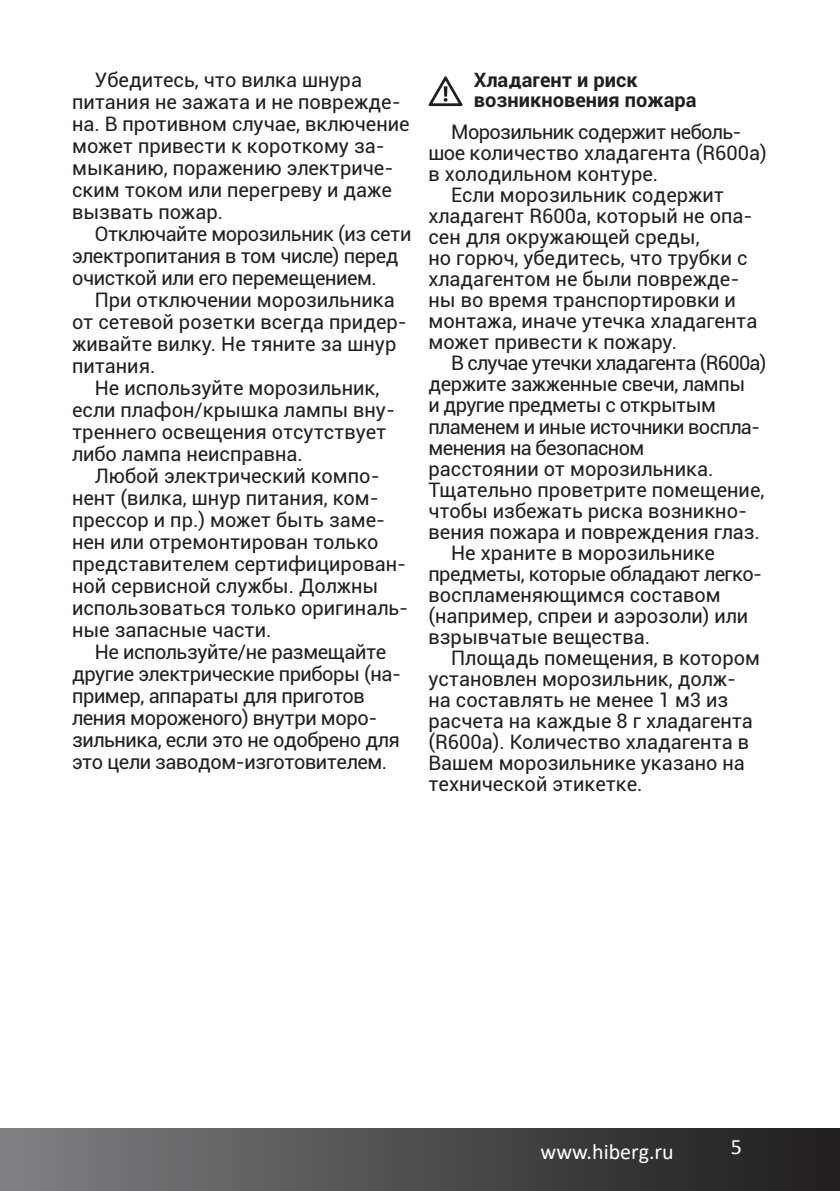
<style>
.page{position:relative;width:840px;height:1191px;background:#fff}
.page>*{position:absolute;margin:0;border:0;box-sizing:border-box;transform-origin:0 0}
.t1{font:22px "Calibri";color:#fff}
.t2{font:20px/22px "Roboto";color:#231f20}
.t3{font:20px/22px "Roboto";letter-spacing:-.02em;color:#231f20}
.t4{font:20px "Roboto";letter-spacing:-.03em;color:#231f20}
.t5{font:700 20px/20px "Roboto";color:#231f20}
.t6{font:20px "Roboto";letter-spacing:-.035em;color:#231f20}
</style>
<div class="page">
<div style="left:0;top:1128px;width:839px;height:63px;background:linear-gradient(to right,#7e8184,#1e1b1c)"></div>
<svg style="left:428px;top:76px;width:34px;height:30px"></svg>
<p class="t2" style="left:72px;top:68px;width:339px;text-indent:23px">Убедитесь, что вилка шнура питания не зажата и не поврежде&shy;на. В противном случае, включение может привести к короткому за&shy;мыканию, поражению электриче&shy;ским током или перегреву и даже вызвать пожар.</p>
<p class="t3" style="left:72px;top:222px;width:340px;text-indent:23px">Отключайте морозильник (из сети электропитания в том числе) перед очисткой или его перемещением.</p>
<p class="t2" style="left:72px;top:288px;width:336px;text-indent:23px">При отключении морозильника от сетевой розетки всегда придер&shy;живайте вилку. Не тяните за шнур питания.</p>
<p class="t2" style="left:72px;top:376px;width:324px;text-indent:23px">Не используйте морозильник, если плафон/крышка лампы вну&shy;треннего освещения отсутствует либо лампа неисправна.</p>
<p class="t2" style="left:72px;top:464px;width:337px;text-indent:23px">Любой электрический компо&shy;нент (вилка, шнур питания, ком&shy;прессор и пр.) может быть заме&shy;нен или отремонтирован только представителем сертифицирован&shy;ной сервисной службы. Должны использоваться только оригиналь&shy;ные запасные части.</p>
<p class="t3" style="left:72px;top:640px;width:330px;text-indent:23px">Не используйте/не размещайте другие электрические приборы (на&shy;пример, аппараты для приготов ления мороженого) внутри моро&shy;зильника, если это не одобрено для это цели заводом-изготовителем.</p>
<p class="t5" style="left:473px;top:69px;width:224px">Хладагент и риск возникновения пожара</p>
<p class="t4" style="left:451px;top:118px;width:292px">Морозильник содержит неболь-</p>
<p class="t2" style="left:428px;top:141px;width:339px">шое количество хладагента (R600a)</p>
<p class="t2" style="left:428px;top:162px;width:231px">в холодильном контуре.</p>
<p class="t2" style="left:451px;top:183px;width:274px">Если морозильник содержит</p>
<p class="t2" style="left:428px;top:204px;width:325px">хладагент R600a, который не опа-</p>
<p class="t2" style="left:428px;top:225px;width:272px">сен для окружающей среды,</p>
<p class="t2" style="left:428px;top:246px;width:320px">но горюч, убедитесь, что трубки с</p>
<p class="t2" style="left:428px;top:267px;width:312px">хладагентом не были поврежде-</p>
<p class="t2" style="left:428px;top:288px;width:308px">ны во время транспортировки и</p>
<p class="t2" style="left:428px;top:309px;width:330px">монтажа, иначе утечка хладагента</p>
<p class="t2" style="left:428px;top:330px;width:250px">может привести к пожару.</p>
<p class="t6" style="left:451px;top:349px;width:317px">В случае утечки хладагента (R600a)</p>
<p class="t3" style="left:428px;top:372px;width:318px">держите зажженные свечи, лампы</p>
<p class="t4" style="left:428px;top:391px;width:289px">и другие предметы с открытым</p>
<p class="t4" style="left:428px;top:412px;width:333px">пламенем и иные источники воспла-</p>
<p class="t4" style="left:428px;top:433px;width:217px">менения на безопасном</p>
<p class="t2" style="left:428px;top:456px;width:286px">расстоянии от морозильника.</p>
<p class="t2" style="left:428px;top:477px;width:337px">Тщательно проветрите помещение,</p>
<p class="t2" style="left:428px;top:498px;width:320px">чтобы избежать риска возникно-</p>
<p class="t2" style="left:428px;top:519px;width:333px">вения пожара и повреждения глаз.</p>
<p class="t2" style="left:451px;top:540px;width:265px">Не храните в морозильнике</p>
<p class="t4" style="left:428px;top:559px;width:335px">предметы, которые обладают легко-</p>
<p class="t2" style="left:428px;top:582px;width:294px">воспламеняющимся составом</p>
<p class="t2" style="left:428px;top:603px;width:321px">(например, спреи и аэрозоли) или</p>
<p class="t2" style="left:428px;top:624px;width:223px">взрывчатые вещества.</p>
<p class="t2" style="left:451px;top:645px;width:310px">Площадь помещения, в котором</p>
<p class="t2" style="left:428px;top:666px;width:309px">установлен морозильник, долж-</p>
<p class="t2" style="left:428px;top:687px;width:301px">на составлять не менее 1 м3 из</p>
<p class="t2" style="left:428px;top:708px;width:326px">расчета на каждые 8 г хладагента</p>
<p class="t2" style="left:428px;top:729px;width:322px">(R600a). Количество хладагента в</p>
<p class="t2" style="left:428px;top:750px;width:318px">Вашем морозильнике указано на</p>
<p class="t2" style="left:428px;top:771px;width:215px">технической этикетке.</p>
<p class="t1" style="left:540px;top:1136px;width:135px">www.hiberg.ru</p>
<p class="t1" style="left:730px;top:1131px;width:13px">5</p>
</div>
